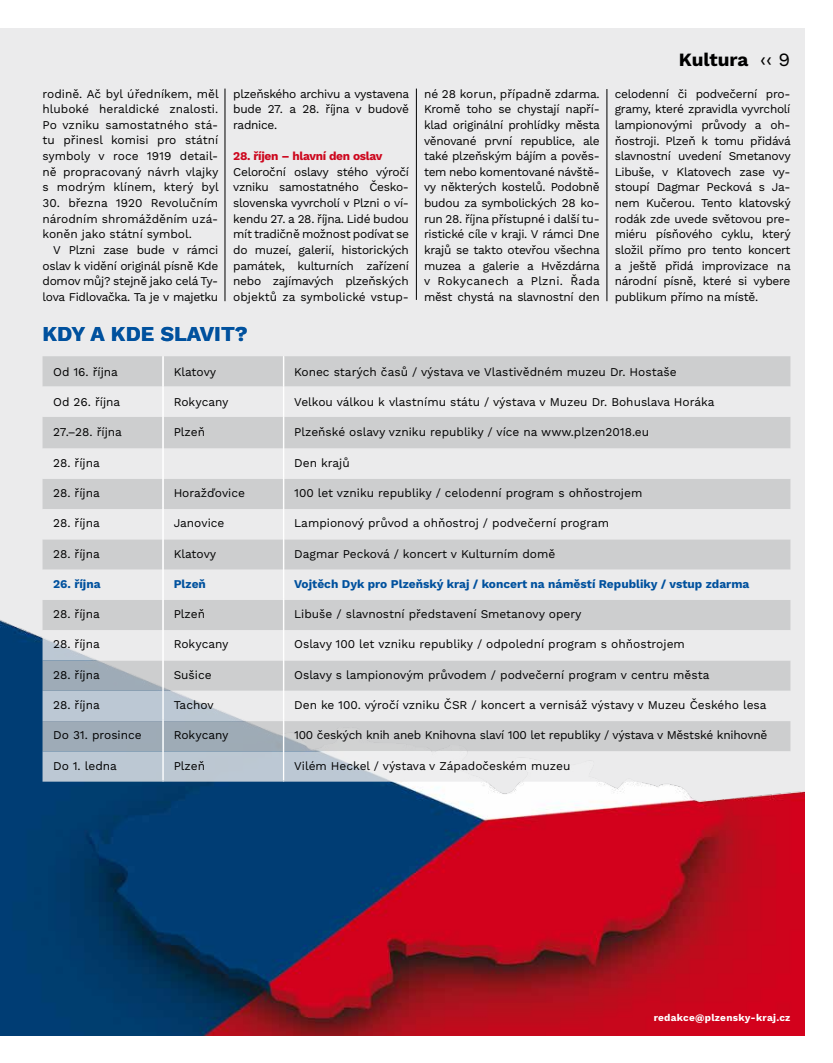
<style>
.page{position:relative;width:833px;height:1063px;background:#fff}
.page>*{position:absolute;margin:0;border:0;box-sizing:border-box;transform-origin:0 0}
.t1{font:700 21.25px "Work Sans";color:#00519e}
.t2{font:700 18.75px "Work Sans";color:#000}
.t3{font:11.88px/15.6px "Work Sans";color:#000;text-align:justify}
.t4{font:700 11.88px "Work Sans";color:#00519e}
.t5{font:11.88px "Work Sans";letter-spacing:-.02em;color:#000}
.t6{font:700 11.88px "Work Sans";letter-spacing:-.025em;color:#cd071e}
.t7{font:700 10px "Work Sans";letter-spacing:.025em;color:#fff}
.s1{font-weight:400}
</style>
<div class="page">
<div style="left:0;top:28px;width:804px;height:1007px;background:#ebebec"></div>
<img style="left:0;top:600px;width:804px;height:435px">
<div style="left:43px;top:356px;width:747px;height:30px;background:#cdcecf"></div>
<svg style="left:43px;top:417px;width:747px;height:365px;fill:#cdced3"></svg>
<hr style="left:162px;top:751px;width:2px;height:31px;background:#fff">
<hr style="left:283px;top:751px;width:1px;height:31px;background:#fff">
<hr style="left:225px;top:89px;width:1px;height:212px;background:#000">
<hr style="left:606px;top:89px;width:1px;height:212px;background:#000">
<hr style="left:416px;top:89px;width:1px;height:211px;background:#000">
<hr style="left:162px;top:356px;width:2px;height:31px;background:#fff">
<hr style="left:283px;top:356px;width:1px;height:31px;background:#fff">
<hr style="left:162px;top:387px;width:2px;height:30px;background:#fff">
<hr style="left:283px;top:387px;width:1px;height:30px;background:#fff">
<hr style="left:162px;top:417px;width:2px;height:30px;background:#fff">
<hr style="left:283px;top:417px;width:1px;height:30px;background:#fff">
<hr style="left:162px;top:447px;width:2px;height:30px;background:#fff">
<hr style="left:283px;top:447px;width:1px;height:30px;background:#fff">
<hr style="left:162px;top:477px;width:2px;height:31px;background:#fff">
<hr style="left:283px;top:477px;width:1px;height:31px;background:#fff">
<hr style="left:162px;top:508px;width:2px;height:30px;background:#fff">
<hr style="left:283px;top:508px;width:1px;height:30px;background:#fff">
<hr style="left:162px;top:538px;width:2px;height:30px;background:#fff">
<hr style="left:283px;top:538px;width:1px;height:30px;background:#fff">
<hr style="left:162px;top:568px;width:2px;height:31px;background:#fff">
<hr style="left:283px;top:568px;width:1px;height:31px;background:#fff">
<hr style="left:162px;top:599px;width:2px;height:30px;background:#fff">
<hr style="left:283px;top:599px;width:1px;height:30px;background:#fff">
<hr style="left:162px;top:629px;width:2px;height:30px;background:#fff">
<hr style="left:283px;top:629px;width:1px;height:30px;background:#fff">
<hr style="left:162px;top:659px;width:2px;height:30px;background:#fff">
<hr style="left:283px;top:659px;width:1px;height:30px;background:#fff">
<hr style="left:162px;top:689px;width:2px;height:31px;background:#fff">
<hr style="left:283px;top:689px;width:1px;height:31px;background:#fff">
<hr style="left:162px;top:720px;width:2px;height:30px;background:#fff">
<hr style="left:283px;top:720px;width:1px;height:30px;background:#fff">
<hr style="left:162px;top:750px;width:2px;height:30px;background:#fff">
<hr style="left:283px;top:750px;width:1px;height:30px;background:#fff">
<p class="t3" style="left:43px;top:86px;width:178px">rodině. Ač byl úředníkem, měl hluboké heraldické znalosti.<br>Po vzniku samostatného stá&shy;tu přinesl komisi pro státní symboly v roce 1919 detail&shy;ně propracovaný návrh vlajky s modrým klínem, který byl</p>
<p class="t3" style="left:43px;top:196px;width:177px">30. března 1920 Revolučním národním shromážděním uzá&shy;koněn jako státní symbol.</p>
<p class="t3" style="left:43px;top:243px;width:177px;text-indent:11px">V Plzni zase bude v rámci oslav k vidění originál písně Kde domov můj? stejně jako celá Ty&shy;lova Fidlovačka. Ta je v majetku</p>
<p class="t3" style="left:233px;top:86px;width:177px">plzeňského archivu a vystavena bude 27. a 28. října v budově radnice.</p>
<p class="t6" style="left:233px;top:149px;width:151px">28. říjen – hlavní den oslav</p>
<p class="t3" style="left:233px;top:164px;width:177px">Celoroční oslavy stého výročí vzniku samostatného Česko&shy;slovenska vyvrcholí v Plzni o ví&shy;kendu 27. a 28. října. Lidé budou mít tradičně možnost podívat se do muzeí, galerií, historických památek, kulturních zařízení nebo zajímavých plzeňských objektů za symbolické vstup-</p>
<h2 class="t2" style="left:679px;top:48px;width:113px">Kultura <span class="s1">‹‹ 9</span></h2>
<p class="t3" style="left:424px;top:86px;width:177px">né 28 korun, případně zdarma.<br>Kromě toho se chystají napří&shy;klad originální prohlídky města věnované první republice, ale také plzeňským bájím a pověs&shy;tem nebo komentované návště&shy;vy některých kostelů. Podobně budou za symbolických 28 ko&shy;run 28. října přístupné i další tu&shy;ristické cíle v kraji. V rámci Dne krajů se takto otevřou všechna muzea a galerie a Hvězdárna v Rokycanech a Plzni. Řada měst chystá na slavnostní den</p>
<p class="t3" style="left:615px;top:86px;width:177px">celodenní či podvečerní pro&shy;gramy, které zpravidla vyvrcholí lampionovými průvody a oh&shy;ňostroji. Plzeň k tomu přidává slavnostní uvedení Smetanovy Libuše, v Klatovech zase vy&shy;stoupí Dagmar Pecková s Ja&shy;nem Kučerou. Tento klatovský rodák zde uvede světovou pre&shy;miéru písňového cyklu, který složil přímo pro tento koncert a ještě přidá improvizace na národní písně, které si vybere publikum přímo na místě.</p>
<h1 class="t1" style="left:43px;top:322px;width:207px">KDY A KDE SLAVIT?</h1>
<p class="t3" style="left:53px;top:365px;width:66px">Od 16. října</p>
<p class="t3" style="left:174px;top:365px;width:44px">Klatovy</p>
<p class="t3" style="left:294px;top:365px;width:384px">Konec starých časů / výstava ve Vlastivědném muzeu Dr. Hostaše</p>
<p class="t3" style="left:53px;top:395px;width:69px">Od 26. října</p>
<p class="t3" style="left:174px;top:395px;width:56px">Rokycany</p>
<p class="t3" style="left:294px;top:395px;width:422px">Velkou válkou k vlastnímu státu / výstava v Muzeu Dr. Bohuslava Horáka</p>
<p class="t3" style="left:53px;top:425px;width:70px">27.–28. října</p>
<p class="t3" style="left:174px;top:425px;width:33px">Plzeň</p>
<p class="t3" style="left:294px;top:425px;width:356px">Plzeňské oslavy vzniku republiky / více na www.plzen2018.eu</p>
<p class="t3" style="left:53px;top:455px;width:48px">28. října</p>
<p class="t3" style="left:294px;top:455px;width:57px">Den krajů</p>
<p class="t3" style="left:53px;top:486px;width:48px">28. října</p>
<p class="t3" style="left:174px;top:486px;width:73px">Horažďovice</p>
<p class="t3" style="left:294px;top:486px;width:349px">100 let vzniku republiky / celodenní program s ohňostrojem</p>
<p class="t3" style="left:53px;top:516px;width:48px">28. října</p>
<p class="t3" style="left:174px;top:516px;width:52px">Janovice</p>
<p class="t3" style="left:294px;top:516px;width:316px">Lampionový průvod a ohňostroj / podvečerní program</p>
<p class="t3" style="left:53px;top:546px;width:48px">28. října</p>
<p class="t3" style="left:174px;top:546px;width:44px">Klatovy</p>
<p class="t3" style="left:294px;top:546px;width:263px">Dagmar Pecková / koncert v Kulturním domě</p>
<p class="t4" style="left:53px;top:577px;width:49px">26. října</p>
<p class="t4" style="left:174px;top:577px;width:34px">Plzeň</p>
<p class="t4" style="left:294px;top:577px;width:457px">Vojtěch Dyk pro Plzeňský kraj / koncert na náměstí Republiky / vstup zdarma</p>
<p class="t3" style="left:53px;top:607px;width:48px">28. října</p>
<p class="t3" style="left:174px;top:607px;width:33px">Plzeň</p>
<p class="t3" style="left:294px;top:607px;width:289px">Libuše / slavnostní představení Smetanovy opery</p>
<p class="t3" style="left:53px;top:637px;width:48px">28. října</p>
<p class="t3" style="left:174px;top:637px;width:56px">Rokycany</p>
<p class="t3" style="left:294px;top:637px;width:392px">Oslavy 100 let vzniku republiky / odpolední program s ohňostrojem</p>
<p class="t3" style="left:53px;top:667px;width:48px">28. října</p>
<p class="t3" style="left:174px;top:667px;width:39px">Sušice</p>
<p class="t3" style="left:294px;top:667px;width:417px">Oslavy s lampionovým průvodem / podvečerní program v centru města</p>
<p class="t3" style="left:53px;top:698px;width:48px">28. října</p>
<p class="t3" style="left:174px;top:698px;width:42px">Tachov</p>
<p class="t3" style="left:294px;top:698px;width:474px">Den ke 100. výročí vzniku ČSR / koncert a vernisáž výstavy v Muzeu Českého lesa</p>
<p class="t3" style="left:53px;top:728px;width:90px">Do 31. prosince</p>
<p class="t3" style="left:174px;top:728px;width:56px">Rokycany</p>
<p class="t5" style="left:294px;top:728px;width:475px">100 českých knih aneb Knihovna slaví 100 let republiky / výstava v Městské knihovně</p>
<p class="t3" style="left:53px;top:758px;width:65px">Do 1. ledna</p>
<p class="t3" style="left:174px;top:758px;width:33px">Plzeň</p>
<p class="t3" style="left:294px;top:758px;width:278px">Vilém Heckel / výstava v Západočeském muzeu</p>
<h1 class="t1" style="left:221px;top:322px;width:15px">T</h1>
<p class="t7" style="left:653px;top:1012px;width:138px">redakce@plzensky-kraj.cz</p>
</div>
